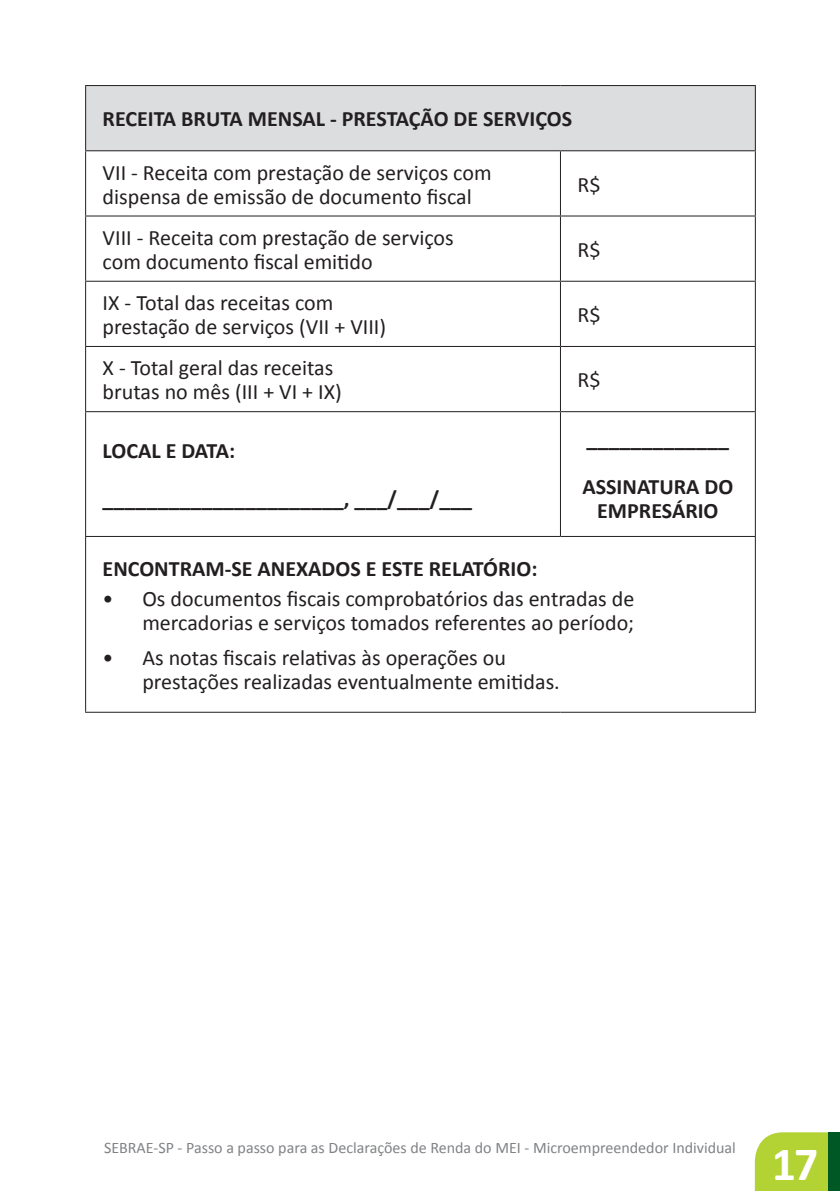
<style>
.page{position:relative;width:840px;height:1191px;background:#fff}
.page>*{position:absolute;margin:0;border:0;box-sizing:border-box;transform-origin:0 0}
.t1{font:700 48px "Calibri";color:#fff}
.t2{font:22px/24px "Calibri";color:#231f20}
.t3{font:700 22px/48px "Calibri";color:#231f20}
.t4{font:700 22px/48px "Calibri";letter-spacing:-.02em;color:#231f20}
.t5{font:16px "Calibri";color:#808285}
</style>
<div class="page">
<div style="left:754px;top:1132px;width:74px;height:59px;background:#b3d234"></div>
<div style="left:828px;top:1132px;width:11px;height:59px;background:#005824"></div>
<div style="left:86px;top:86px;width:669px;height:65px;background:#dcdddf"></div>
<hr style="left:85px;top:85px;width:475px;height:1px;background:#231f20">
<hr style="left:85px;top:86px;width:1px;height:64px;background:#231f20">
<hr style="left:560px;top:85px;width:195px;height:1px;background:#231f20">
<hr style="left:754px;top:86px;width:1px;height:64px;background:#231f20">
<hr style="left:85px;top:150px;width:475px;height:1px;background:#231f20">
<hr style="left:85px;top:151px;width:1px;height:64px;background:#231f20">
<hr style="left:560px;top:150px;width:195px;height:1px;background:#231f20">
<hr style="left:559px;top:151px;width:1px;height:64px;background:#231f20">
<hr style="left:754px;top:151px;width:1px;height:64px;background:#231f20">
<hr style="left:85px;top:215px;width:475px;height:1px;background:#231f20">
<hr style="left:85px;top:216px;width:1px;height:65px;background:#231f20">
<hr style="left:560px;top:215px;width:195px;height:1px;background:#231f20">
<hr style="left:559px;top:216px;width:1px;height:65px;background:#231f20">
<hr style="left:754px;top:216px;width:1px;height:65px;background:#231f20">
<hr style="left:85px;top:281px;width:475px;height:1px;background:#231f20">
<hr style="left:85px;top:282px;width:1px;height:64px;background:#231f20">
<hr style="left:560px;top:281px;width:195px;height:1px;background:#231f20">
<hr style="left:559px;top:282px;width:1px;height:64px;background:#231f20">
<hr style="left:754px;top:282px;width:1px;height:64px;background:#231f20">
<hr style="left:85px;top:346px;width:475px;height:1px;background:#231f20">
<hr style="left:85px;top:347px;width:1px;height:64px;background:#231f20">
<hr style="left:560px;top:346px;width:195px;height:1px;background:#231f20">
<hr style="left:559px;top:347px;width:1px;height:64px;background:#231f20">
<hr style="left:754px;top:347px;width:1px;height:64px;background:#231f20">
<hr style="left:85px;top:411px;width:475px;height:1px;background:#231f20">
<hr style="left:85px;top:412px;width:1px;height:124px;background:#231f20">
<hr style="left:560px;top:411px;width:195px;height:1px;background:#231f20">
<hr style="left:559px;top:412px;width:1px;height:124px;background:#231f20">
<hr style="left:754px;top:412px;width:1px;height:124px;background:#231f20">
<hr style="left:85px;top:536px;width:475px;height:1px;background:#231f20">
<hr style="left:85px;top:537px;width:1px;height:174px;background:#231f20">
<hr style="left:560px;top:536px;width:195px;height:1px;background:#231f20">
<hr style="left:754px;top:537px;width:1px;height:174px;background:#231f20">
<hr style="left:85px;top:711px;width:475px;height:1px;background:#231f20">
<hr style="left:560px;top:711px;width:195px;height:1px;background:#231f20">
<p class="t3" style="left:103px;top:95px;width:470px">RECEITA BRUTA MENSAL - PRESTAÇÃO DE SERVIÇOS</p>
<p class="t2" style="left:103px;top:160px;width:390px">VII - Receita com prestação de serviços com dispensa de emissão de documento fiscal</p>
<p class="t2" style="left:577px;top:172px;width:25px">R$</p>
<p class="t2" style="left:103px;top:226px;width:352px">VIII - Receita com prestação de serviços com documento fiscal emitido</p>
<p class="t2" style="left:577px;top:238px;width:25px">R$</p>
<p class="t2" style="left:103px;top:291px;width:285px">IX - Total das receitas com prestação de serviços (VII + VIII)</p>
<p class="t2" style="left:577px;top:303px;width:25px">R$</p>
<p class="t2" style="left:103px;top:356px;width:240px">X - Total geral das receitas brutas no mês (III + VI + IX)</p>
<p class="t2" style="left:577px;top:368px;width:25px">R$</p>
<p class="t4" style="left:103px;top:427px;width:371px">LOCAL E DATA: ______________________, ___/___/___</p>
<p class="t3" style="left:582px;top:415px;width:152px">_____________<br>ASSINATURA DO</p>
<p class="t3" style="left:597px;top:487px;width:123px">EMPRESÁRIO</p>
<p class="t3" style="left:103px;top:545px;width:436px">ENCONTRAM-SE ANEXADOS E ESTE RELATÓRIO:</p>
<p class="t2" style="left:103px;top:586px;width:533px;text-align:right">• Os documentos fiscais comprobatórios das entradas de mercadorias e serviços tomados referentes ao período;</p>
<p class="t2" style="left:142px;top:646px;width:418px;text-indent:-40px">• As notas fiscais relativas às operações ou prestações realizadas eventualmente emitidas.</p>
<p class="t5" style="left:104px;top:1137px;width:633px">SEBRAE-SP - Passo a passo para as Declarações de Renda do MEI - Microempreendedor Individual</p>
<h1 class="t1" style="left:771px;top:1133px;width:48px">17</h1>
</div>
